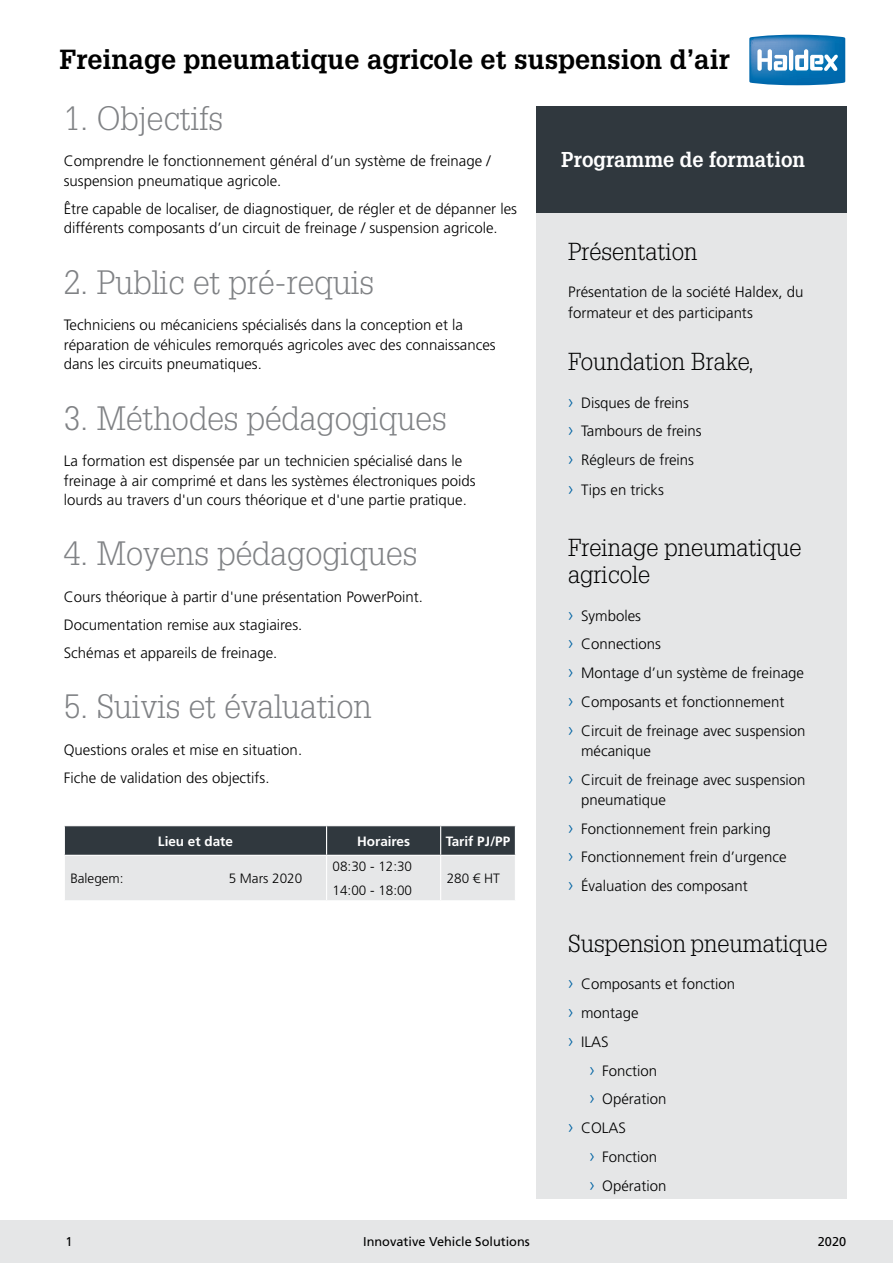
<style>
.page{position:relative;width:893px;height:1263px;background:#fff}
.page>*{position:absolute;margin:0;border:0;box-sizing:border-box;transform-origin:0 0}
.t1{font:300 33px "Glypha LT Std";color:#808285}
.t2{font:700 27px "Glypha LT Std";color:#000}
.t3{font:300 24px/27px "Glypha LT Std";color:#000}
.t4{font:700 21px "Glypha LT Std";color:#fff;scale:.95 1}
.t5{font:300 15px/28.8px "Frutiger LT";color:#000}
.t6{font:300 13.5px/23.5px "Frutiger LT";color:#000}
.t7{font:700 13.5px "Frutiger LT";color:#fff}
.t8{font:12.75px "Frutiger LT";color:#000}
.s1{font-size:18.75px;color:#0063a3}
</style>
<div class="page">
<svg style="left:749px;top:34px;width:97px;height:51px"></svg>
<div style="left:536px;top:213px;width:310px;height:986px;background:#e5e6e7"></div>
<div style="left:536px;top:106px;width:310px;height:107px;background:#30383e"></div>
<svg style="left:64px;top:826px;width:452px;height:74px;background:#a0a3a6"></svg>
<hr style="left:64px;top:855px;width:263px;height:1px;background:#fff">
<hr style="left:327px;top:855px;width:114px;height:1px;background:#fff">
<hr style="left:441px;top:855px;width:75px;height:1px;background:#fff">
<hr style="left:64px;top:856px;width:1px;height:44px;background:#fff">
<hr style="left:326px;top:856px;width:1px;height:44px;background:#fff">
<hr style="left:440px;top:856px;width:1px;height:44px;background:#fff">
<hr style="left:515px;top:856px;width:1px;height:44px;background:#fff">
<div style="left:0;top:1220px;width:893px;height:43px;background:#e5e6e7"></div>
<h2 class="t2" style="left:60px;top:43px;width:672px">Freinage pneumatique agricole et suspension d’air</h2>
<h1 class="t1" style="left:64px;top:100px;width:161px">1. Objectifs</h1>
<p class="t5" style="left:64px;top:152px;width:428px;line-height:19.5px">Comprendre le fonctionnement général d’un système de freinage / suspension pneumatique agricole.</p>
<p class="t5" style="left:64px;top:199px;width:455px;line-height:19.5px">Être capable de localiser, de diagnostiquer, de régler et de dépanner les différents composants d’un circuit de freinage / suspension agricole.</p>
<h1 class="t1" style="left:64px;top:263px;width:312px">2. Public et pré-requis</h1>
<p class="t5" style="left:64px;top:315px;width:433px;line-height:19.5px">Techniciens ou mécaniciens spécialisés dans la conception et la réparation de véhicules remorqués agricoles avec des connaissances dans les circuits pneumatiques.</p>
<h1 class="t1" style="left:64px;top:399px;width:384px">3. Méthodes pédagogiques</h1>
<p class="t5" style="left:64px;top:451px;width:413px;line-height:19.5px">La formation est dispensée par un technicien spécialisé dans le freinage à air comprimé et dans les systèmes électroniques poids lourds au travers d'un cours théorique et d'une partie pratique.</p>
<h1 class="t1" style="left:64px;top:535px;width:355px">4. Moyens pédagogiques</h1>
<p class="t5" style="left:64px;top:583px;width:361px;line-height:28px">Cours théorique à partir d'une présentation PowerPoint.<br>Documentation remise aux stagiaires.<br>Schémas et appareils de freinage.</p>
<h1 class="t1" style="left:64px;top:688px;width:309px">5. Suivis et évaluation</h1>
<p class="t5" style="left:64px;top:736px;width:240px;line-height:28px">Questions orales et mise en situation.<br>Fiche de validation des objectifs.</p>
<p class="t7" style="left:158px;top:833px;width:77px">Lieu et date</p>
<p class="t7" style="left:357px;top:833px;width:55px">Horaires</p>
<p class="t7" style="left:446px;top:833px;width:66px">Tarif PJ/PP</p>
<p class="t6" style="left:70px;top:867px;width:55px">Balegem:</p>
<p class="t6" style="left:229px;top:867px;width:75px">5 Mars 2020</p>
<p class="t6" style="left:333px;top:855px;width:81px">08:30 - 12:30<br>14:00 - 18:00</p>
<p class="t6" style="left:447px;top:867px;width:55px">280 € HT</p>
<h3 class="t4" style="left:561px;top:146px;width:258px">Programme de formation</h3>
<h3 class="t3" style="left:568px;top:239px;width:131px">Présentation</h3>
<p class="t5" style="left:568px;top:282px;width:237px;line-height:20.2px">Présentation de la société Haldex, du formateur et des participants</p>
<h3 class="t3" style="left:568px;top:349px;width:187px">Foundation Brake,</h3>
<p class="t5" style="left:568px;top:388px;width:135px"><span class="s1">›</span> Disques de freins<br><span class="s1">›</span> Tambours de freins <span class="s1">›</span> Régleurs de freins</p>
<p class="t5" style="left:568px;top:476px;width:97px"><span class="s1">›</span> Tips en tricks</p>
<h3 class="t3" style="left:568px;top:535px;width:235px">Freinage pneumatique agricole</h3>
<p class="t5" style="left:568px;top:601px;width:239px"><span class="s1">›</span> Symboles<br><span class="s1">›</span> Connections<br><span class="s1">›</span> Montage d’un système de freinage <span class="s1">›</span> Composants et fonctionnement<br><span class="s1">›</span> Circuit de freinage avec suspension</p>
<p class="t5" style="left:568px;top:736px;width:239px;text-indent:13px">mécanique<br><span class="s1">›</span> Circuit de freinage avec suspension</p>
<p class="t5" style="left:568px;top:785px;width:220px;text-indent:13px">pneumatique<br><span class="s1">›</span> Fonctionnement frein parking<br><span class="s1">›</span> Fonctionnement frein d’urgence <span class="s1">›</span> Évaluation des composant</p>
<h3 class="t3" style="left:568px;top:931px;width:261px">Suspension pneumatique</h3>
<p class="t5" style="left:568px;top:970px;width:168px"><span class="s1">›</span> Composants et fonction</p>
<p class="t5" style="left:568px;top:999px;width:72px"><span class="s1">›</span> montage</p>
<p class="t5" style="left:568px;top:1027px;width:42px"><span class="s1">›</span> ILAS</p>
<p class="t5" style="left:589px;top:1056px;width:69px"><span class="s1">›</span> Fonction</p>
<p class="t5" style="left:589px;top:1085px;width:78px"><span class="s1">›</span> Opération</p>
<p class="t5" style="left:568px;top:1114px;width:59px"><span class="s1">›</span> COLAS</p>
<p class="t5" style="left:589px;top:1142px;width:69px"><span class="s1">›</span> Fonction</p>
<p class="t5" style="left:589px;top:1171px;width:78px"><span class="s1">›</span> Opération</p>
<p class="t8" style="left:66px;top:1234px;width:9px">21</p>
<p class="t8" style="left:363px;top:1234px;width:168px">Innovative Vehicle Solutions</p>
<p class="t8" style="left:818px;top:1234px;width:30px">201720</p>
</div>
